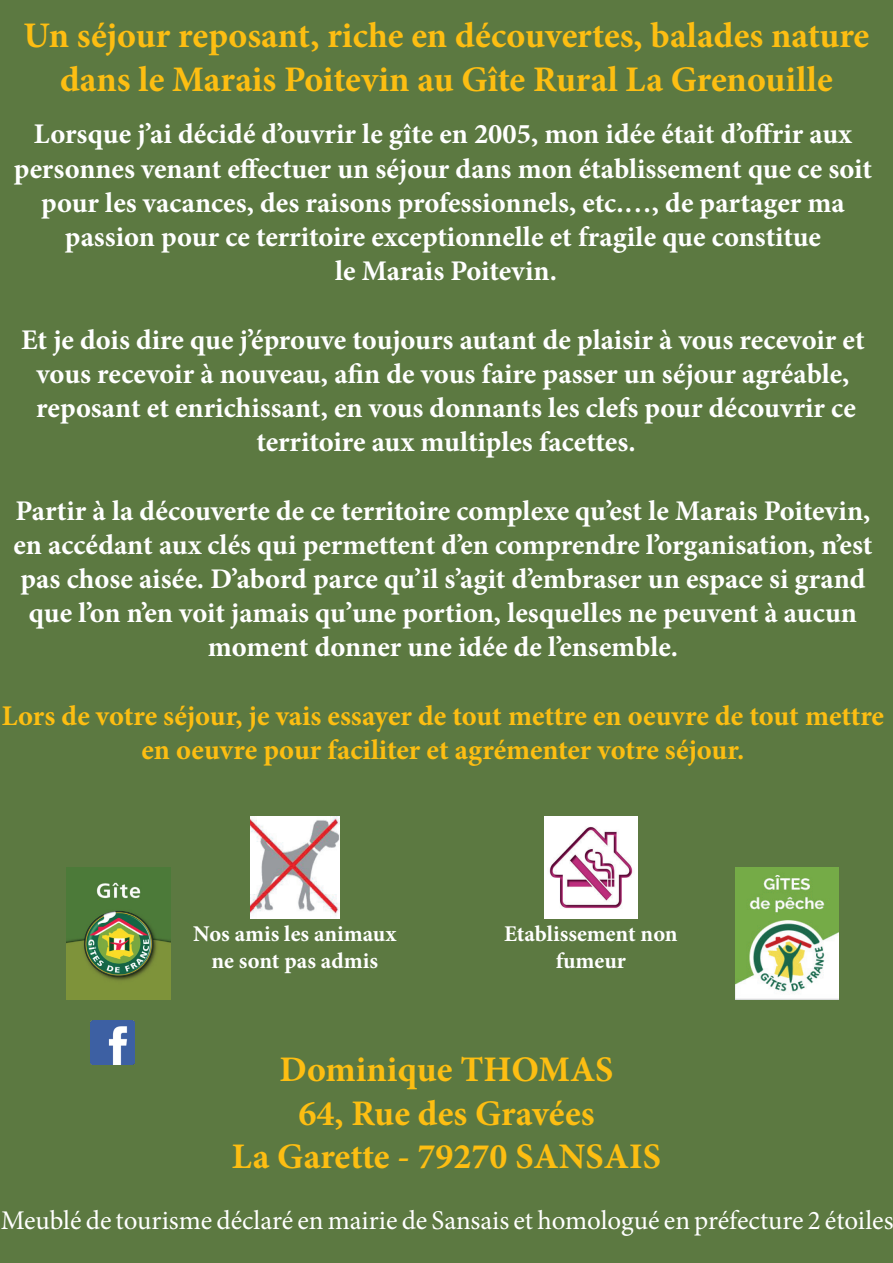
<style>
.page{position:relative;width:893px;height:1263px;background:#5c7941}
.page>*{position:absolute;margin:0;border:0;box-sizing:border-box;transform-origin:0 0}
.t1{font:700 36px/43.2px "Minion Pro";color:#fdbe12;text-align:center}
.t2{font:700 28.5px/34.2px "Minion Pro";color:#fff;text-align:center}
.t3{font:700 28.5px/34.2px "Minion Pro";color:#fdbe12;text-align:center}
.t4{font:27px "Minion Pro";color:#fff}
.t5{font:700 22.5px/27px "Minion Pro";color:#fff;text-align:center}
</style>
<div class="page">
<img style="left:91px;top:1021px;width:43px;height:44px">
<img style="left:250px;top:817px;width:89px;height:101px">
<img style="left:66px;top:867px;width:104px;height:133px">
<img style="left:735px;top:867px;width:104px;height:133px">
<img style="left:544px;top:817px;width:94px;height:101px">
<p class="t1" style="left:24px;top:14px;width:847px">Un séjour reposant, riche en découvertes, balades nature dans le Marais Poitevin au Gîte Rural La Grenouille</p>
<p class="t2" style="left:14px;top:117px;width:860px">Lorsque j’ai décidé d’ouvrir le gîte en 2005, mon idée était d’offrir aux personnes venant effectuer un séjour dans mon établissement que ce soit pour les vacances, des raisons professionnels, etc.…, de partager ma passion pour ce territoire exceptionnelle et fragile que constitue<br>le Marais Poitevin.</p>
<p class="t2" style="left:21px;top:322px;width:845px">Et je dois dire que j’éprouve toujours autant de plaisir à vous recevoir et vous recevoir à nouveau, afin de vous faire passer un séjour agréable, reposant et enrichissant, en vous donnants les clefs pour découvrir ce territoire aux multiples facettes.</p>
<p class="t2" style="left:13px;top:493px;width:860px">Partir à la découverte de ce territoire complexe qu’est le Marais Poitevin, en accédant aux clés qui permettent d’en comprendre l’organisation, n’est pas chose aisée. D’abord parce qu’il s’agit d’embraser un espace si grand que l’on n’en voit jamais qu’une portion, lesquelles ne peuvent à aucun moment donner une idée de l’ensemble.</p>
<p class="t3" style="left:2px;top:698px;width:884px">Lors de votre séjour, je vais essayer de tout mettre en oeuvre de tout mettre en oeuvre pour faciliter et agrémenter votre séjour.</p>
<p class="t5" style="left:193px;top:920px;width:204px">Nos amis les animaux ne sont pas admis</p>
<p class="t5" style="left:504px;top:920px;width:175px">Etablissement non fumeur</p>
<p class="t1" style="left:232px;top:1048px;width:431px">Dominique THOMAS<br>64, Rue des Gravées<br>La Garette - 79270 SANSAIS</p>
<p class="t4" style="left:1px;top:1202px;width:894px">Meublé de tourisme déclaré en mairie de Sansais et homologué en préfecture 2 étoiles</p>
</div>
